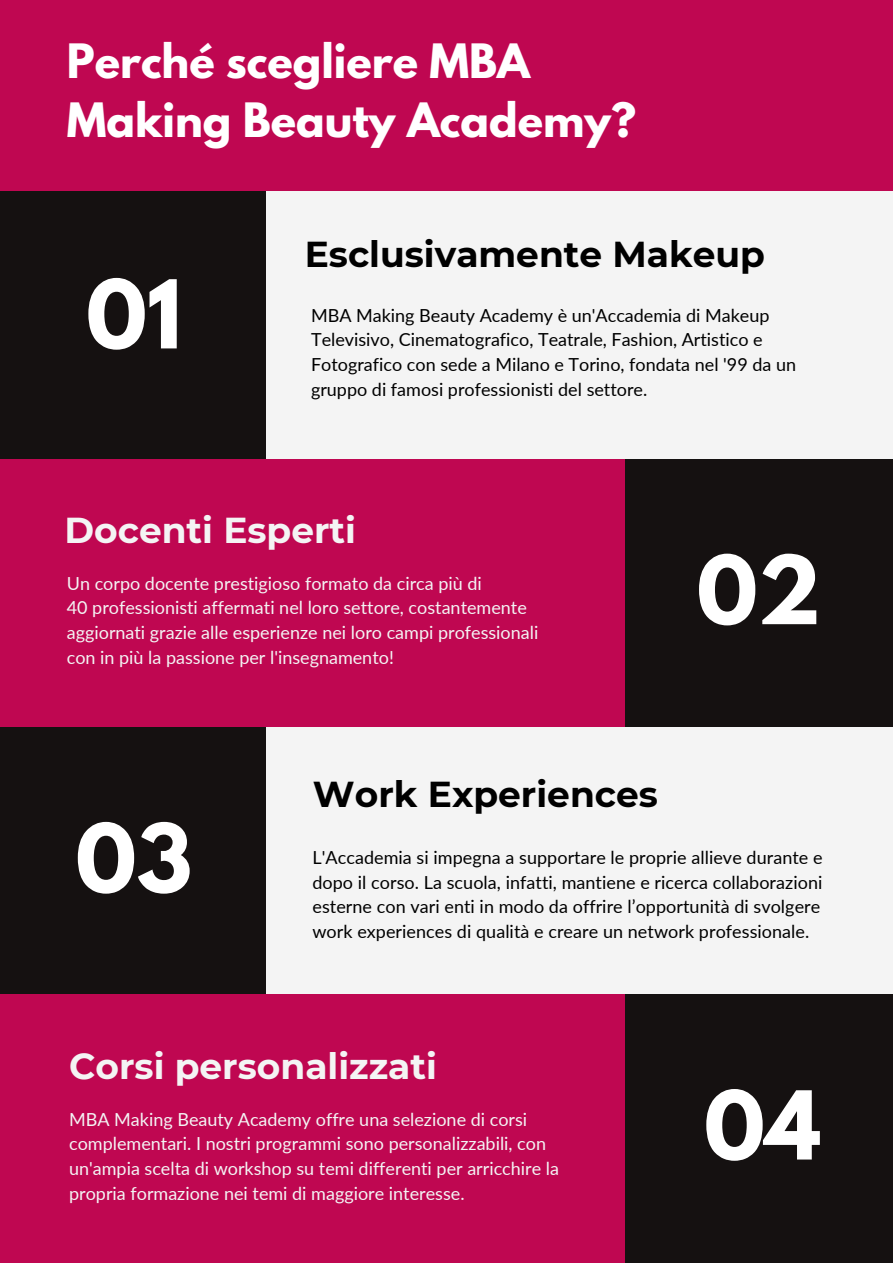
<style>
.page{position:relative;width:893px;height:1264px;background:#fff}
.page>*{position:absolute;margin:0;border:0;box-sizing:border-box;transform-origin:0 0}
.t1{font:700 83.85px "League Spartan";color:#fff}
.t2{font:700 42px/58.5px "League Spartan";color:#fff}
.t3{font:700 36px "Montserrat";color:#000}
.t4{font:700 36px "Montserrat";color:#f4f4f4}
.t5{font:18px/24.8px "Lato";letter-spacing:.005em;color:#000}
.t6{font:18px/24.8px "Lato";color:#f4f4f4}
</style>
<div class="page">
<div style="left:0;top:0;width:892px;height:208px;background:#bf0751"></div>
<div style="left:0;top:191px;width:267px;height:280px;background:#151111"></div>
<div style="left:266px;top:191px;width:626px;height:288px;background:#f4f4f4"></div>
<div style="left:0;top:459px;width:642px;height:283px;background:#bf0751"></div>
<div style="left:625px;top:459px;width:267px;height:268px;background:#151111"></div>
<div style="left:0;top:727px;width:267px;height:267px;background:#151111"></div>
<div style="left:266px;top:727px;width:626px;height:287px;background:#f4f4f4"></div>
<div style="left:0;top:994px;width:642px;height:268px;background:#bf0751"></div>
<div style="left:625px;top:994px;width:267px;height:268px;background:#151111"></div>
<h2 class="t2" style="left:67px;top:38px;width:571px">Perché scegliere MBA<br>Making Beauty Academy?</h2>
<h1 class="t1" style="left:86px;top:273px;width:97px">01</h1>
<h3 class="t3" style="left:305px;top:232px;width:461px">Esclusivamente Makeup</h3>
<p class="t5" style="left:311px;top:302px;width:486px">MBA Making Beauty Academy è un'Accademia di Makeup Televisivo, Cinematografico, Teatrale, Fashion, Artistico e Fotografico con sede a Milano e Torino, fondata nel '99 da un gruppo di famosi professionisti del settore.</p>
<h3 class="t4" style="left:64px;top:508px;width:293px">Docenti Esperti</h3>
<p class="t6" style="left:67px;top:570px;width:473px">Un corpo docente prestigioso formato da circa più di<br>40 professionisti affermati nel loro settore, costantemente aggiornati grazie alle esperienze nei loro campi professionali con in più la passione per l'insegnamento!</p>
<h1 class="t1" style="left:696px;top:548px;width:126px">02</h1>
<h3 class="t3" style="left:313px;top:771px;width:346px">Work Experiences</h3>
<h1 class="t1" style="left:75px;top:817px;width:118px">03</h1>
<p class="t5" style="left:312px;top:844px;width:511px">L'Accademia si impegna a supportare le proprie allieve durante e dopo il corso. La scuola, infatti, mantiene e ricerca collaborazioni esterne con vari enti in modo da offrire l’opportunità di svolgere work experiences di qualità e creare un network professionale.</p>
<h3 class="t4" style="left:69px;top:1043px;width:369px">Corsi personalizzati</h3>
<p class="t6" style="left:69px;top:1106px;width:491px">MBA Making Beauty Academy offre una selezione di corsi complementari. I nostri programmi sono personalizzabili, con un'ampia scelta di workshop su temi differenti per arricchire la propria formazione nei temi di maggiore interesse.</p>
<h1 class="t1" style="left:704px;top:1083px;width:118px">04</h1>
</div>
